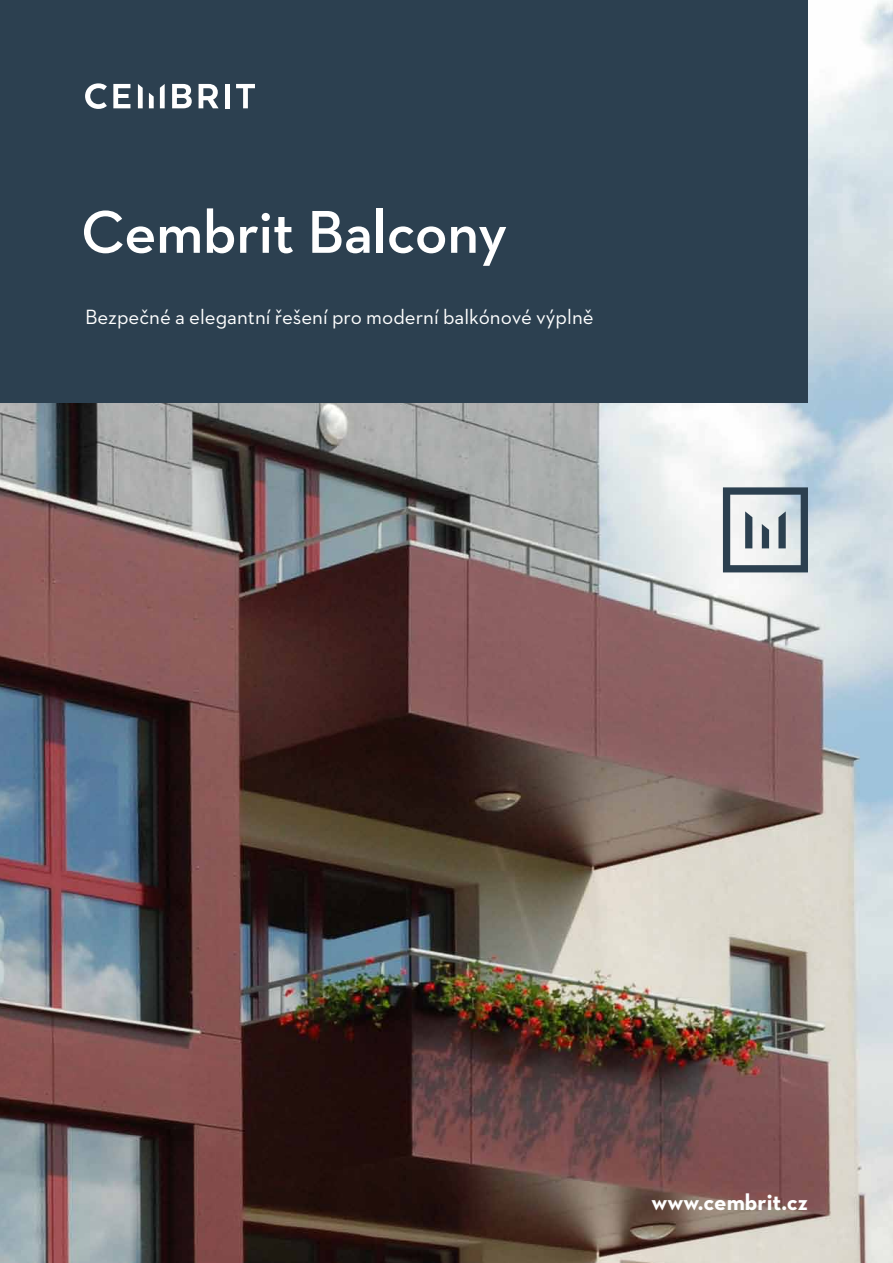
<style>
.page{position:relative;width:893px;height:1263px;background:#fff}
.page>*{position:absolute;margin:0;border:0;box-sizing:border-box;transform-origin:0 0}
.t1{font:600 61.5px "Neutraface 2 Text";letter-spacing:-.01em;color:#fff}
.t2{font:700 23.1px "Neutraface 2 Text";color:#fff}
.t3{font:21px "Neutraface 2 Text";color:#fff}
</style>
<div class="page">
<img style="left:0;top:0;width:893px;height:1263px">
<div style="left:0;top:0;width:808px;height:402px;background:#2c4050"></div>
<svg style="left:85px;top:83px;width:22px;height:26px"></svg>
<svg style="left:113px;top:84px;width:17px;height:24px"></svg>
<svg style="left:172px;top:84px;width:20px;height:24px"></svg>
<svg style="left:199px;top:84px;width:20px;height:24px"></svg>
<div style="left:225px;top:84px;width:5px;height:24px;background:#fff"></div>
<svg style="left:236px;top:84px;width:19px;height:24px"></svg>
<svg style="left:138px;top:84px;width:5px;height:24px"></svg>
<svg style="left:149px;top:93px;width:5px;height:15px"></svg>
<svg style="left:160px;top:84px;width:5px;height:24px"></svg>
<svg style="left:723px;top:487px;width:85px;height:85px"></svg>
<h1 class="t1" style="left:81px;top:193px;width:428px">Cembrit Balcony</h1>
<p class="t3" style="left:85px;top:304px;width:510px">Bezpečné a elegantní řešení pro moderní balkónové výplně</p>
<p class="t2" style="left:651px;top:1187px;width:158px">www.cembrit.cz</p>
</div>
